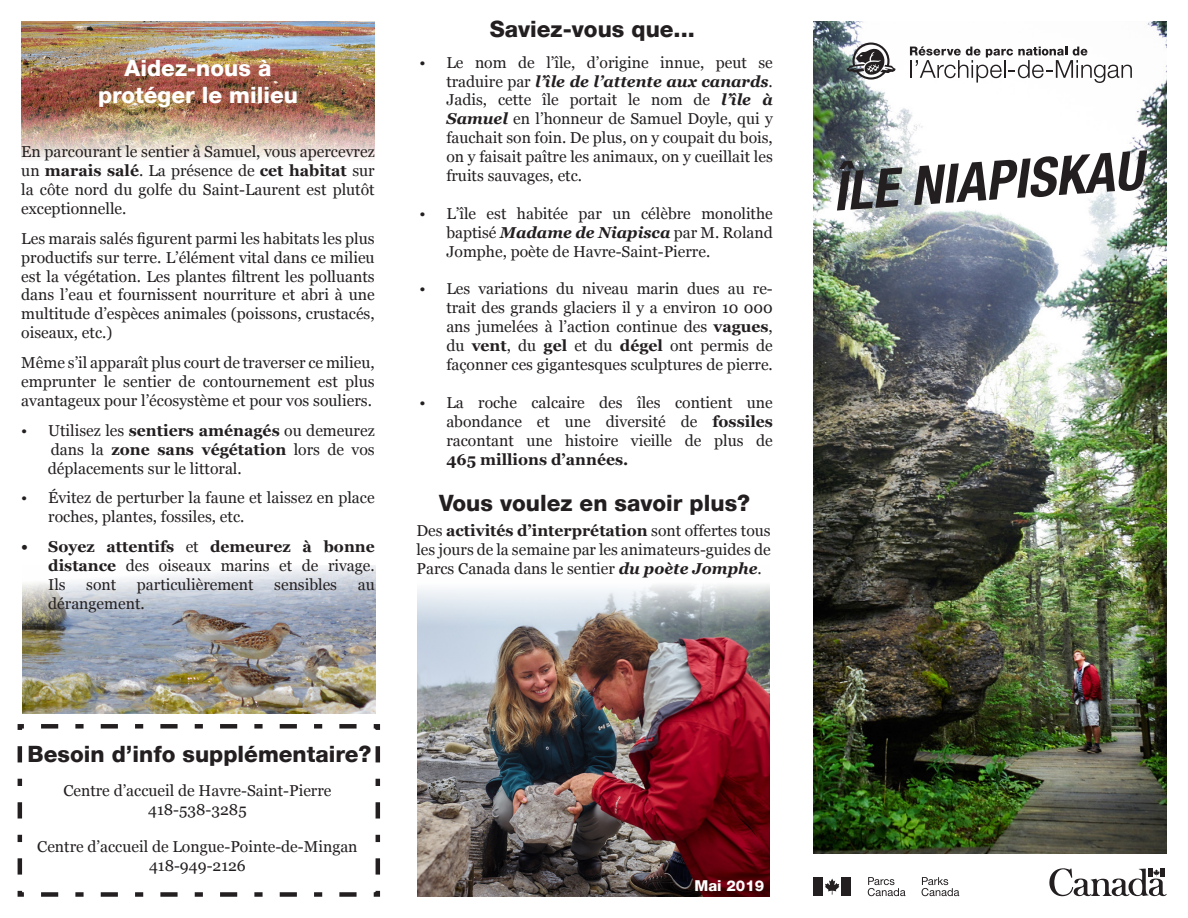
<style>
.page{position:relative;width:1188px;height:918px;background:#fff}
.page>*{position:absolute;margin:0;border:0;box-sizing:border-box;transform-origin:0 0}
.t1{font:italic 700 condensed 54px "Helvetica Neue";color:#231f20}
.t2{font:800 22.5px "Helvetica Neue LT";color:#231f20}
.t3{font:800 22.5px "Helvetica Neue LT";color:#fff}
.t4{font:15.75px/18.9px "Georgia";color:#231f20;text-align:justify}
.t5{font:700 15.75px/18.9px "Georgia";color:#231f20;text-align:justify}
.t6{font:800 15px "Helvetica Neue LT";color:#fff}
.s1{font-weight:700}
.s2{font-weight:400}
.s3{font-weight:700;font-style:italic}
</style>
<div class="page">
<img style="left:21px;top:21px;width:354px;height:138px">
<img style="left:22px;top:565px;width:354px;height:149px">
<img style="left:417px;top:584px;width:353px;height:313px">
<img style="left:813px;top:21px;width:354px;height:832px">
<svg style="left:1049px;top:868px;width:118px;height:29px"></svg>
<div style="left:813px;top:877px;width:10px;height:19px;background:#231f20"></div>
<svg style="left:825px;top:879px;width:14px;height:16px"></svg>
<div style="left:842px;top:877px;width:9px;height:19px;background:#231f20"></div>
<svg style="left:922px;top:877px;width:37px;height:19px"></svg>
<svg style="left:868px;top:877px;width:37px;height:19px"></svg>
<svg style="left:910px;top:46px;width:222px;height:37px"></svg>
<svg style="left:846px;top:43px;width:50px;height:37px"></svg>
<svg style="left:17px;top:724px;width:364px;height:173px"></svg>
<p class="t3" style="left:125px;top:55px;width:148px">Aidez-nous à</p>
<p class="t3" style="left:98px;top:82px;width:202px">protéger le milieu</p>
<p class="t4" style="left:21px;top:142px;width:355px">En parcourant le sentier à Samuel, vous apercevrez un <span class="s1">marais salé</span>. La présence de <span class="s1">cet habitat</span> sur la côte nord du golfe du Saint-Laurent est plutôt</p>
<p class="t4" style="left:21px;top:199px;width:107px">exceptionnelle.</p>
<p class="t4" style="left:21px;top:229px;width:355px">Les marais salés figurent parmi les habitats les plus productifs sur terre. L’élément vital dans ce milieu</p>
<p class="t4" style="left:21px;top:267px;width:355px">est la végétation. Les plantes filtrent les polluants dans l’eau et fournissent nourriture et abri à une multitude d’espèces animales (poissons, crustacés, oiseaux, etc.)</p>
<p class="t4" style="left:21px;top:354px;width:355px">Même s’il apparaît plus court de traverser ce milieu, emprunter le sentier de contournement est plus avantageux pour l’écosystème et pour vos souliers.</p>
<p class="t4" style="left:21px;top:421px;width:355px">• Utilisez les <span class="s1">sentiers aménagés</span> ou demeurez</p>
<p class="t5" style="left:51px;top:440px;width:325px"><span class="s2">dans la</span> zone sans végétation <span class="s2">lors de vos</span></p>
<p class="t4" style="left:48px;top:459px;width:195px">déplacements sur le littoral.</p>
<p class="t4" style="left:48px;top:489px;width:328px;text-indent:-27px">• Évitez de perturber la faune et laissez en place roches, plantes, fossiles, etc.</p>
<p class="t5" style="left:48px;top:537px;width:328px;text-indent:-27px">• Soyez attentifs <span class="s2">et</span> demeurez à bonne distance <span class="s2">des oiseaux marins et de rivage.<br>Ils</span></p>
<p class="t4" style="left:86px;top:575px;width:32px">sont</p>
<p class="t4" style="left:137px;top:575px;width:118px">particulièrement</p>
<p class="t4" style="left:274px;top:575px;width:64px">sensibles</p>
<p class="t4" style="left:358px;top:575px;width:18px">au</p>
<p class="t4" style="left:48px;top:594px;width:98px">dérangement.</p>
<p class="t2" style="left:490px;top:16px;width:207px">Saviez-vous que...</p>
<p class="t4" style="left:446px;top:53px;width:328px;text-indent:-27px">• Le nom de l’île, d’origine innue, peut se traduire par <span class="s3">l’île de l’attente aux canards</span>.<br>Jadis, cette île portait le nom de <span class="s3">l’île à Samuel</span> en l’honneur de Samuel Doyle, qui y fauchait son foin. De plus, on y coupait du bois, on y faisait paître les animaux, on y cueillait les fruits sauvages, etc.</p>
<p class="t4" style="left:446px;top:204px;width:328px;text-indent:-27px">• L’île est habitée par un célèbre monolithe baptisé <span class="s3">Madame de Niapisca</span> par M. Roland Jomphe, poète de Havre-Saint-Pierre.</p>
<p class="t4" style="left:446px;top:280px;width:328px;text-indent:-27px">• Les variations du niveau marin dues au re&shy;trait des grands glaciers il y a environ 10 000 ans jumelées à l’action continue des <span class="s1">vagues</span>, du <span class="s1">vent</span>, du <span class="s1">gel</span> et du <span class="s1">dégel</span> ont permis de façonner ces gigantesques sculptures de pierre.</p>
<p class="t4" style="left:446px;top:393px;width:328px;text-indent:-27px">• La roche calcaire des îles contient une abondance et une diversité de <span class="s1">fossiles </span>racontant une histoire vieille de plus de <span class="s1">465 millions d’années.</span></p>
<p class="t2" style="left:439px;top:490px;width:312px">Vous voulez en savoir plus?</p>
<p class="t4" style="left:416px;top:521px;width:356px">Des <span class="s1">activités d’interprétation</span> sont offertes tous les jours de la semaine par les animateurs-guides de Parcs Canada dans le sentier <span class="s3">du poète Jomphe</span>.</p>
<p class="t2" style="left:28px;top:740px;width:345px">Besoin d’info supplémentaire?</p>
<p class="t4" style="left:63px;top:781px;width:270px">Centre d’accueil de Havre-Saint-Pierre</p>
<p class="t4" style="left:148px;top:800px;width:100px">418-538-3285</p>
<p class="t4" style="left:37px;top:838px;width:322px">Centre d’accueil de Longue-Pointe-de-Mingan</p>
<p class="t4" style="left:149px;top:857px;width:98px">418-949-2126</p>
<p class="t6" style="left:695px;top:877px;width:71px">Mai 2019</p>
<p class="t1" style="left:830px;top:159px;width:312px;rotate:-4deg">ÎLE NIAPISKAU</p>
</div>
